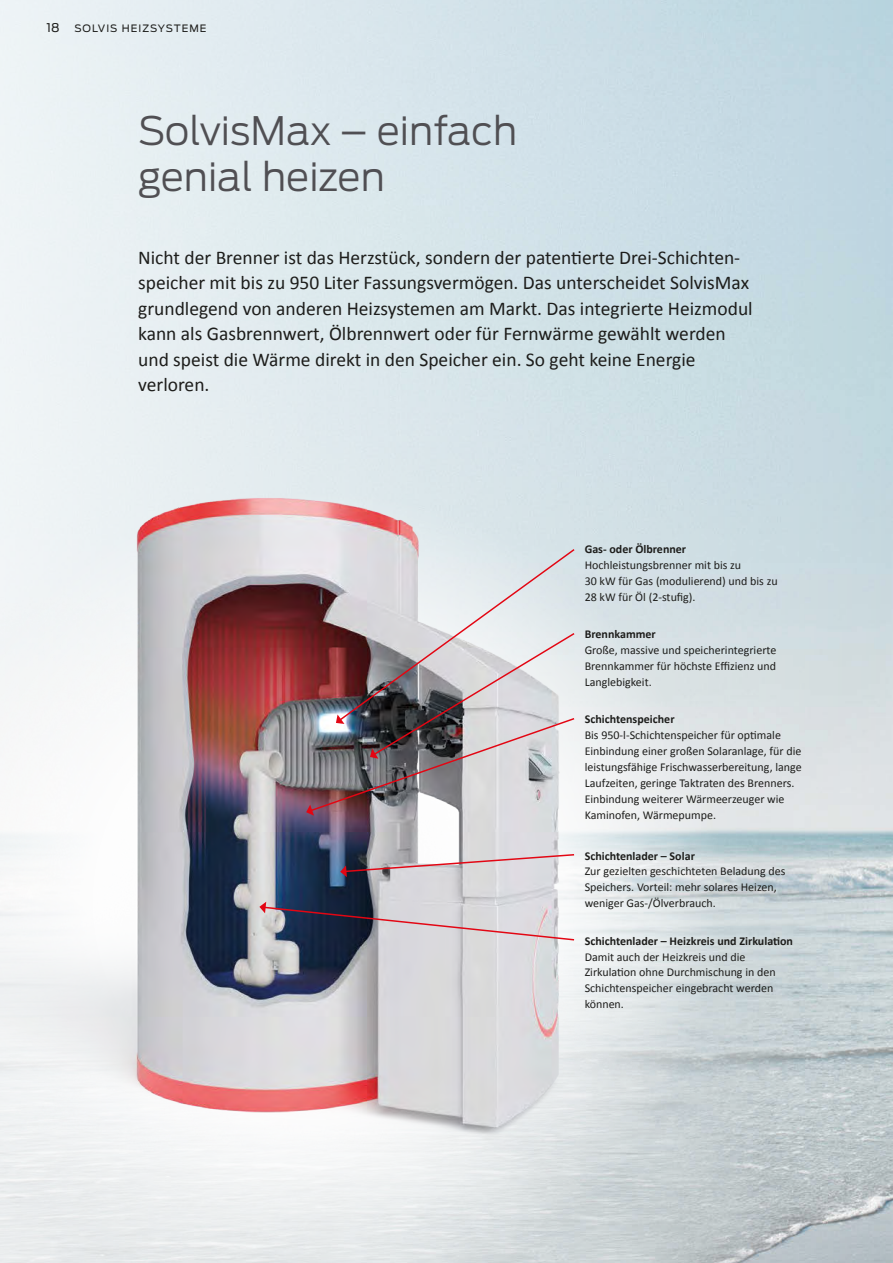
<style>
.page{position:relative;width:893px;height:1263px;background:#fff}
.page>*{position:absolute;margin:0;border:0;box-sizing:border-box;transform-origin:0 0}
.t1{font:300 39px/46.8px "Antenna";color:#504f53}
.t2{font:19.5px/25.5px "Calibri";color:#1d1d1b}
.t3{font:12px/15.9px "Calibri";color:#1d1d1b}
.t4{font:700 12px "Calibri";color:#1d1d1b}
.t5{font:12px "Antenna";color:#1d1d1b}
.t6{font:10.2px "Antenna";letter-spacing:.1em;color:#1d1d1b}
</style>
<div class="page">
<img style="left:0;top:0;width:893px;height:1263px">
<svg style="left:0;top:490px;width:722px;height:773px;background:#dde2e4"></svg>
<img style="left:0;top:464px;width:669px;height:688px">
<svg style="left:306px;top:547px;width:270px;height:269px;background:#b0a7ab"></svg>
<svg style="left:340px;top:853px;width:236px;height:24px;background:#c4b6bc"></svg>
<svg style="left:259px;top:902px;width:317px;height:39px;background:#a29da7"></svg>
<p class="t5" style="left:47px;top:20px;width:15px">18</p>
<p class="t6" style="left:74px;top:22px;width:134px">SOLVIS HEIZSYSTEME</p>
<h1 class="t1" style="left:138px;top:107px;width:381px">SolvisMax – einfach genial heizen</h1>
<p class="t2" style="left:138px;top:244px;width:616px">Nicht der Brenner ist das Herzstück, sondern der patentierte Drei-Schichten&shy;speicher mit bis zu 950 Liter Fassungsvermögen. Das unterscheidet SolvisMax grundlegend von anderen Heizsystemen am Markt. Das integrierte Heizmodul kann als Gasbrennwert, Ölbrennwert oder für Fernwärme gewählt werden und speist die Wärme direkt in den Speicher ein. So geht keine Energie verloren.</p>
<p class="t4" style="left:585px;top:542px;width:103px">Gas- oder Ölbrenner</p>
<p class="t3" style="left:585px;top:557px;width:194px">Hochleistungsbrenner mit bis zu<br>30 kW für Gas (modulierend) und bis zu<br>28 kW für Öl (2-stufig).</p>
<p class="t4" style="left:585px;top:627px;width:73px">Brennkammer</p>
<p class="t3" style="left:585px;top:642px;width:193px;text-align:justify">Große, massive und speicherintegrierte Brennkammer für höchste Effizienz und Langlebigkeit.</p>
<p class="t4" style="left:585px;top:712px;width:91px">Schichtenspeicher</p>
<p class="t3" style="left:585px;top:727px;width:219px">Bis 950-l-Schichtenspeicher für optimale Einbindung einer großen Solaranlage, für die leistungsfähige Frischwasserbereitung, lange Laufzeiten, geringe Taktraten des Brenners.<br>Einbindung weiterer Wärmeerzeuger wie Kaminofen, Wärmepumpe.</p>
<p class="t4" style="left:585px;top:848px;width:112px">Schichtenlader – Solar</p>
<p class="t3" style="left:585px;top:863px;width:202px">Zur gezielten geschichteten Beladung des<br>Speichers. Vorteil: mehr solares Heizen, weniger Gas-/Ölverbrauch.</p>
<p class="t4" style="left:585px;top:933px;width:210px">Schichtenlader – Heizkreis und Zirkulation</p>
<p class="t3" style="left:585px;top:948px;width:192px">Damit auch der Heizkreis und die<br>Zirkulation ohne Durchmischung in den<br>Schichtenspeicher eingebracht werden können.</p>
</div>
